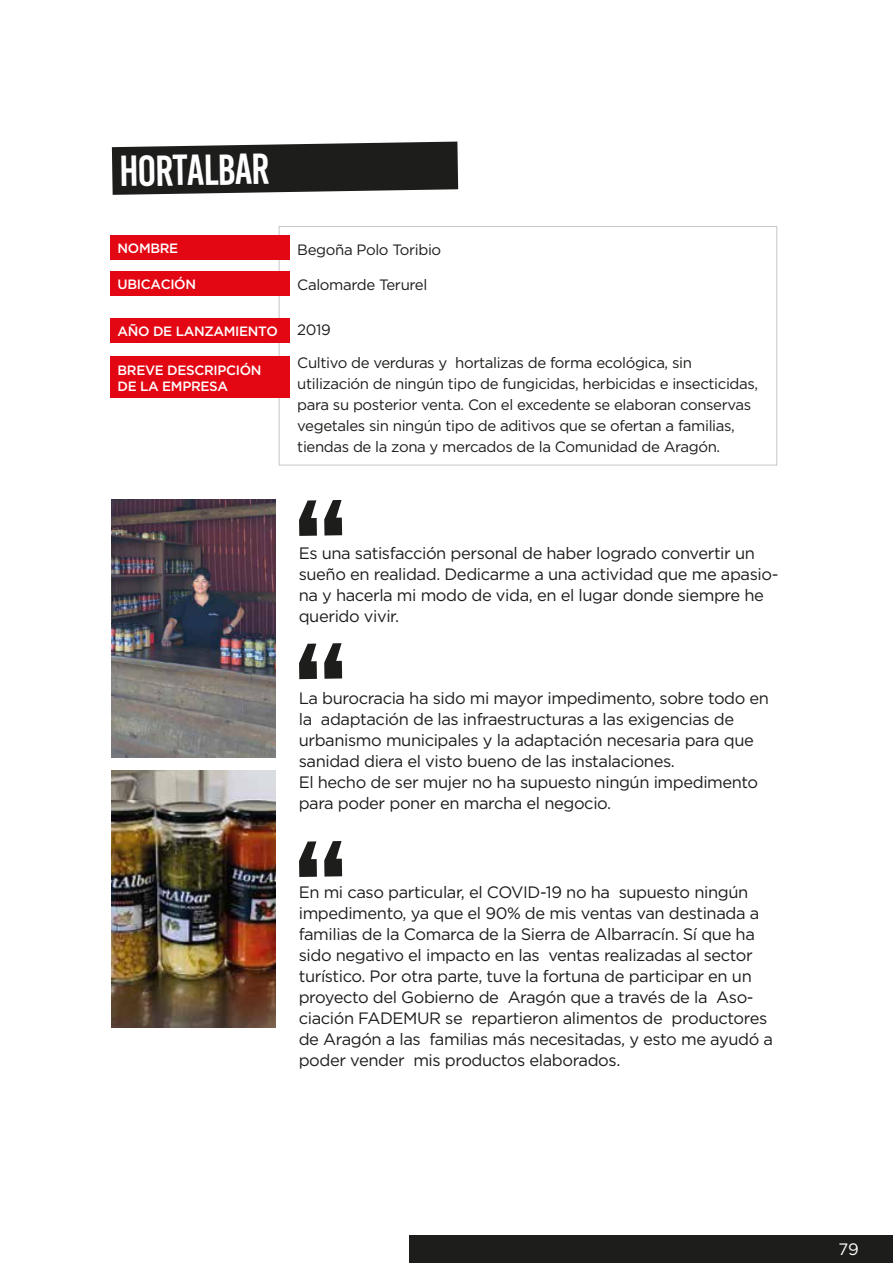
<style>
.page{position:relative;width:893px;height:1263px;background:#fff}
.page>*{position:absolute;margin:0;border:0;box-sizing:border-box;transform-origin:0 0}
.t1{font:43.35px "Bebas Kai";color:#fff}
.t2{font:16.5px/21px "Gotham";letter-spacing:-.025em;color:#1d1d1b}
.t3{font:16.5px "Gotham";color:#fff}
.t4{font:15px/21px "Gotham";letter-spacing:-.025em;color:#1d1d1b}
.t5{font:500 13.5px/16.2px "Gotham";letter-spacing:-.025em;color:#fff}
</style>
<div class="page">
<div style="left:279px;top:226px;width:498px;height:239px;border:1px solid #c6c6c6"></div>
<svg style="left:112px;top:142px;width:346px;height:53px;background:#333332"></svg>
<svg style="left:299px;top:500px;width:43px;height:36px"></svg>
<svg style="left:299px;top:643px;width:43px;height:36px"></svg>
<svg style="left:299px;top:841px;width:43px;height:36px"></svg>
<div style="left:410px;top:1236px;width:483px;height:27px;background:#1d1d1b"></div>
<div style="left:110px;top:235px;width:180px;height:25px;background:#e30613"></div>
<div style="left:110px;top:271px;width:180px;height:25px;background:#e30613"></div>
<div style="left:110px;top:318px;width:180px;height:25px;background:#e30613"></div>
<div style="left:110px;top:357px;width:180px;height:41px;background:#e30613"></div>
<img style="left:112px;top:500px;width:163px;height:257px">
<img style="left:112px;top:770px;width:163px;height:258px">
<h1 class="t1" style="left:119px;top:148px;width:152px;rotate:-1deg">hortalbar</h1>
<p class="t5" style="left:118px;top:240px;width:62px">NOMBRE</p>
<p class="t5" style="left:118px;top:276px;width:80px">UBICACIÓN</p>
<p class="t5" style="left:118px;top:323px;width:162px">AÑO DE LANZAMIENTO</p>
<p class="t5" style="left:118px;top:361px;width:146px">BREVE DESCRIPCIÓN<br>DE LA EMPRESA</p>
<p class="t4" style="left:297px;top:239px;width:145px">Begoña Polo Toribio</p>
<p class="t4" style="left:297px;top:274px;width:132px">Calomarde Terurel</p>
<p class="t4" style="left:297px;top:319px;width:35px">2019</p>
<p class="t4" style="left:297px;top:352px;width:462px">Cultivo de verduras y hortalizas de forma ecológica, sin utilización de ningún tipo de fungicidas, herbicidas e insecticidas, para su posterior venta. Con el excedente se elaboran conservas vegetales sin ningún tipo de aditivos que se ofertan a familias, tiendas de la zona y mercados de la Comunidad de Aragón.</p>
<p class="t2" style="left:299px;top:542px;width:481px">Es una satisfacción personal de haber logrado convertir un sueño en realidad. Dedicarme a una actividad que me apasio&shy;na y hacerla mi modo de vida, en el lugar donde siempre he querido vivir.</p>
<p class="t2" style="left:299px;top:688px;width:472px">La burocracia ha sido mi mayor impedimento, sobre todo en la adaptación de las infraestructuras a las exigencias de urbanismo municipales y la adaptación necesaria para que sanidad diera el visto bueno de las instalaciones.<br>El hecho de ser mujer no ha supuesto ningún impedimento para poder poner en marcha el negocio.</p>
<p class="t2" style="left:299px;top:881px;width:476px">En mi caso particular, el COVID-19 no ha supuesto ningún impedimento, ya que el 90% de mis ventas van destinada a familias de la Comarca de la Sierra de Albarracín. Sí que ha sido negativo el impacto en las ventas realizadas al sector turístico. Por otra parte, tuve la fortuna de participar en un proyecto del Gobierno de Aragón que a través de la Aso&shy;ciación FADEMUR se repartieron alimentos de productores de Aragón a las familias más necesitadas, y esto me ayudó a poder vender mis productos elaborados.</p>
<p class="t3" style="left:838px;top:1239px;width:22px">79</p>
</div>
